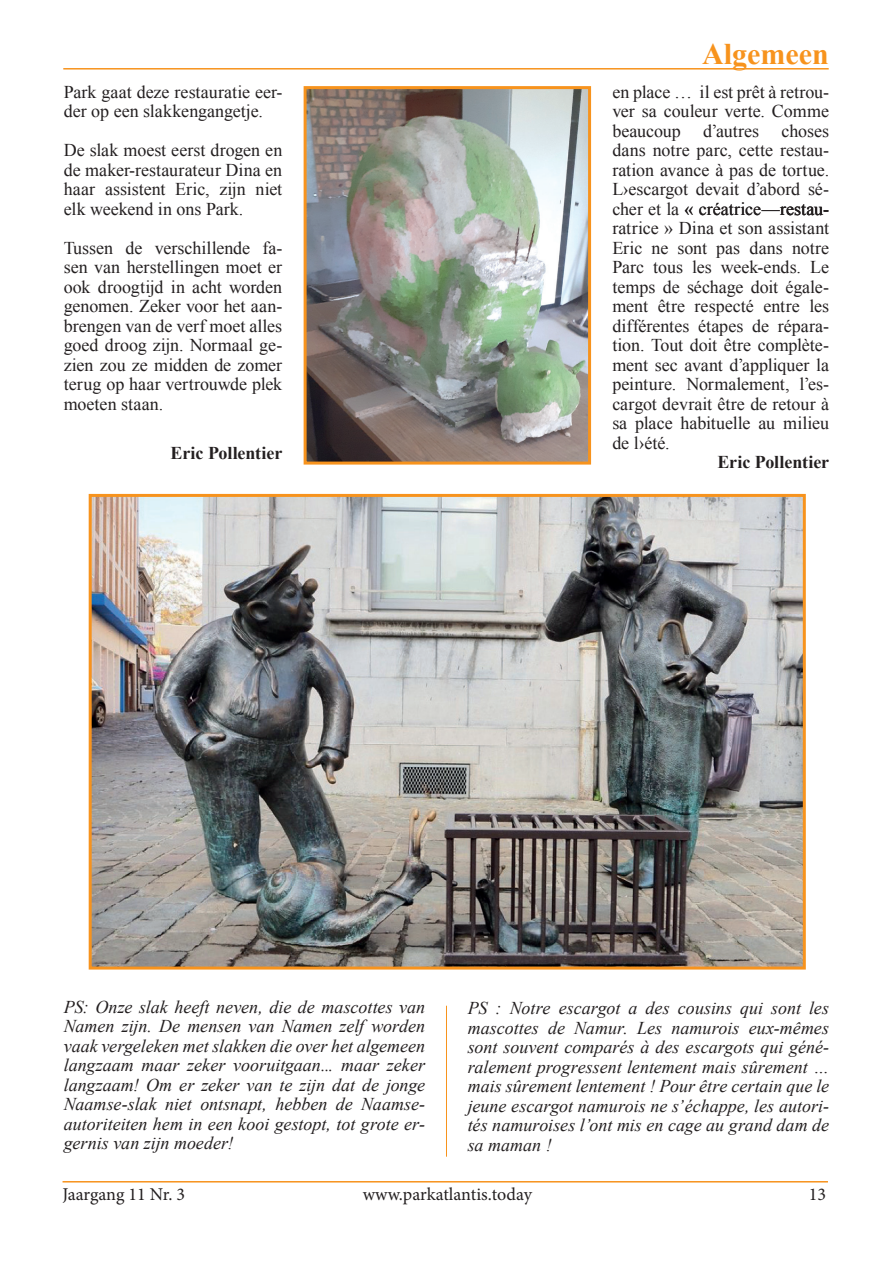
<style>
.page{position:relative;width:893px;height:1263px;background:#fff}
.page>*{position:absolute;margin:0;border:0;box-sizing:border-box;transform-origin:0 0}
.t1{font:700 30px "Times New Roman";color:#f7931d}
.Broodtekst{font:18px/19.5px "Times New Roman";letter-spacing:-.005em;color:#231f20;text-align:justify}
.Broodtekst-2{font:italic 18px/19.5px "Times New Roman";color:#231f20;text-align:justify}
.t2{font:18px "Minion Pro";letter-spacing:-.005em;color:#231f20}
.Broodtekst-3{font:700 18px "Times New Roman";letter-spacing:-.005em;color:#231f20}
</style>
<div class="page">
<hr style="left:63px;top:1181px;width:765px;height:1px;background:#f7931d">
<hr style="left:63px;top:68px;width:766px;height:2px;background:#f7931d">
<hr style="left:446px;top:1006px;width:1px;height:151px;background:#f7931d">
<img style="left:308px;top:90px;width:279px;height:371px">
<div style="left:304px;top:86px;width:287px;height:379px;border:3px solid #f7931d"></div>
<img style="left:93px;top:498px;width:709px;height:467px">
<div style="left:89px;top:494px;width:717px;height:475px;border:3px solid #f7931d"></div>
<p class="Broodtekst" style="left:64px;top:81px;width:220px">Park gaat deze restauratie eer&shy;der op een slakkengangetje.</p>
<p class="Broodtekst" style="left:64px;top:140px;width:220px">De slak moest eerst drogen en de maker-restaurateur Dina en haar assistent Eric, zijn niet elk weekend in ons Park.</p>
<p class="Broodtekst" style="left:64px;top:237px;width:220px">Tussen de verschillende fa&shy;sen van herstellingen moet er ook droogtijd in acht worden genomen. Zeker voor het aan&shy;brengen van de verf moet alles goed droog zijn. Normaal ge&shy;zien zou ze midden de zomer terug op haar vertrouwde plek moeten staan.</p>
<p class="Broodtekst-3" style="left:171px;top:440px;width:113px">Eric Pollentier</p>
<h1 class="t1" style="left:702px;top:33px;width:128px">Algemeen</h1>
<p class="Broodtekst" style="left:612px;top:81px;width:218px">en place … il est prêt à retrou&shy;ver sa couleur verte. Comme beaucoup d’autres choses dans notre parc, cette restau&shy;ration avance à pas de tortue.<br>L›escargot devait d’abord sé&shy;cher et la « créatrice—restau&shy;ratrice » Dina et son assistant Eric ne sont pas dans notre Parc tous les week-ends. Le temps de séchage doit égale&shy;ment être respecté entre les différentes étapes de répara&shy;tion. Tout doit être complète&shy;ment sec avant d’appliquer la peinture. Normalement, l’es&shy;cargot devrait être de retour à sa place habituelle au milieu de l›été.</p>
<p class="Broodtekst-3" style="left:717px;top:450px;width:113px">Eric Pollentier</p>
<p class="Broodtekst-2" style="left:64px;top:996px;width:363px">PS: Onze slak heeft neven, die de mascottes van Namen zijn. De mensen van Namen zelf worden vaak vergeleken met slakken die over het algemeen langzaam maar zeker vooruitgaan... maar zeker langzaam! Om er zeker van te zijn dat de jonge Naamse-slak niet ontsnapt, hebben de Naamse&shy;autoriteiten hem in een kooi gestopt, tot grote er&shy;gernis van zijn moeder!</p>
<p class="Broodtekst-2" style="left:468px;top:998px;width:363px">PS : Notre escargot a des cousins qui sont les mascottes de Namur. Les namurois eux-mêmes sont souvent comparés à des escargots qui géné&shy;ralement progressent lentement mais sûrement … mais sûrement lentement ! Pour être certain que le jeune escargot namurois ne s’échappe, les autori&shy;tés namuroises l’ont mis en cage au grand dam de sa maman !</p>
<p class="t2" style="left:63px;top:1182px;width:124px">Jaargang 11 Nr. 3</p>
<p class="t2" style="left:363px;top:1182px;width:171px">www.parkatlantis.today</p>
<p class="t2" style="left:809px;top:1182px;width:19px">13</p>
</div>
